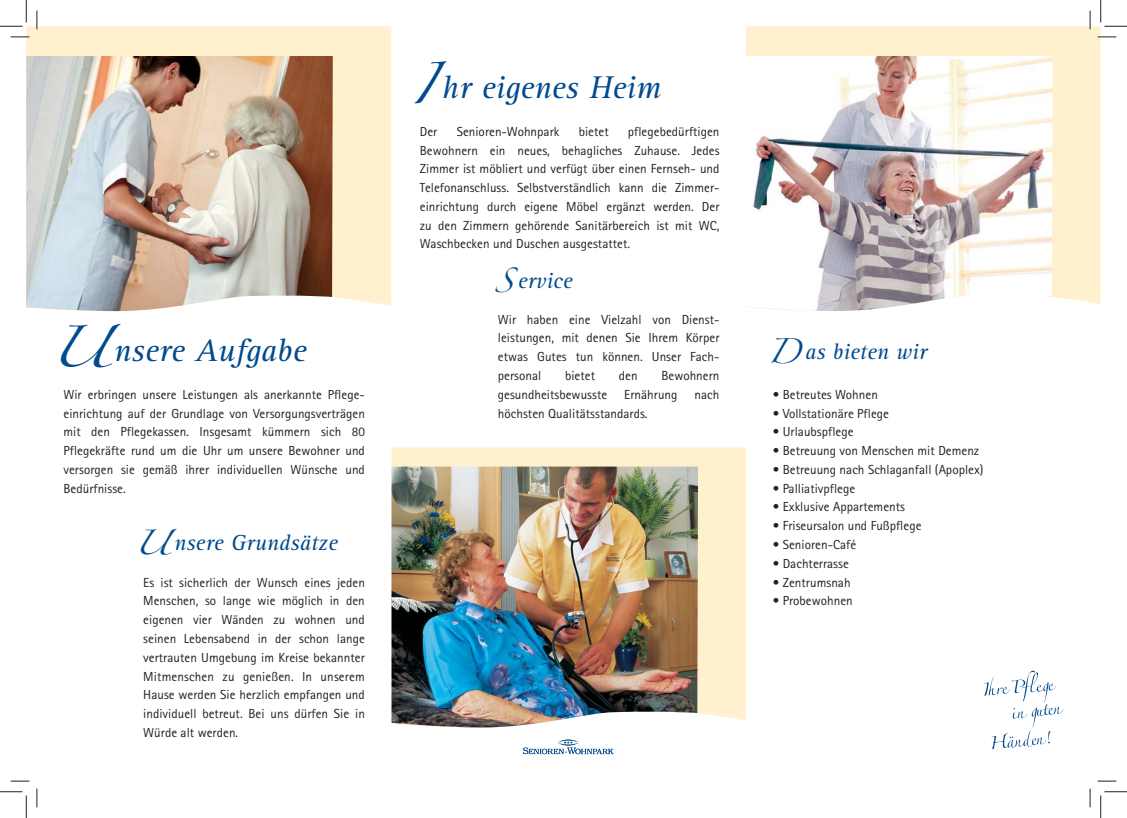
<style>
.page{position:relative;width:1127px;height:818px;background:#fff}
.page>*{position:absolute;margin:0;border:0;box-sizing:border-box;transform-origin:0 0}
.t1{font:italic 32.5px "Rotis Serif";color:#004a8d}
.t2{font:italic 22.5px "Rotis Serif";letter-spacing:.005em;color:#004a8d}
.t3{font:13.12px/18.8px "Agfa Rotis Sans Serif";color:#231f20;text-align:justify}
.s1{font-family:"Zapfino";font-style:normal;font-size:37.5px}
.s2{font-family:"Zapfino";font-style:normal}
</style>
<div class="page">
<div style="left:26px;top:26px;width:365px;height:280px;background:#fff1ce"></div>
<img style="left:26px;top:56px;width:307px;height:255px">
<div style="left:391px;top:447px;width:355px;height:259px;background:#fff1ce"></div>
<svg style="left:697px;top:706px;width:49px;height:15px"></svg>
<img style="left:391px;top:467px;width:306px;height:260px">
<div style="left:746px;top:26px;width:354px;height:264px;background:#fff1ce"></div>
<svg style="left:1052px;top:290px;width:48px;height:14px"></svg>
<img style="left:746px;top:56px;width:306px;height:255px">
<svg style="left:522px;top:739px;width:91px;height:15px"></svg>
<svg style="left:984px;top:671px;width:78px;height:78px"></svg>
<svg style="left:11px;top:36px;width:18px;height:2px"></svg>
<svg style="left:1097px;top:36px;width:18px;height:2px"></svg>
<svg style="left:11px;top:780px;width:18px;height:2px"></svg>
<svg style="left:1097px;top:780px;width:18px;height:2px"></svg>
<svg style="left:36px;top:11px;width:2px;height:18px"></svg>
<svg style="left:36px;top:788px;width:2px;height:19px"></svg>
<svg style="left:1088px;top:11px;width:2px;height:18px"></svg>
<svg style="left:1089px;top:788px;width:1px;height:19px"></svg>
<svg style="left:0;top:0;width:27px;height:27px"></svg>
<svg style="left:0;top:791px;width:27px;height:27px"></svg>
<svg style="left:1100px;top:0;width:26px;height:27px"></svg>
<svg style="left:1100px;top:791px;width:26px;height:27px"></svg>
<h1 class="t1" style="left:50px;top:338px;width:257px"><span class="s1">U</span> nsere Aufgabe</h1>
<p class="t3" style="left:63px;top:386px;width:303px">Wir erbringen unsere Leistungen als anerkannte Pflege&shy;einrichtung auf der Grundlage von Versorgungsverträgen mit den Pflegekassen. Insgesamt kümmern sich 80<br>Pflegekräfte rund um die Uhr um unsere Bewohner und ver sorgen sie gemäß ihrer individuellen Wünsche und Bedürfnisse.</p>
<h2 class="t2" style="left:134px;top:534px;width:204px"><span class="s2">U</span> nsere Grundsätze</h2>
<p class="t3" style="left:143px;top:574px;width:223px">Es ist sicherlich der Wunsch eines jeden Menschen, so lange wie möglich in den eigenen vier Wänden zu wohnen und seinen Lebensabend in der schon lange vertrauten Umgebung im Kreise bekannter Mitmenschen zu genießen. In unserem Hause werden Sie herzlich empfangen und individuell betreut. Bei uns dürfen Sie in Würde alt werden.</p>
<h1 class="t1" style="left:411px;top:75px;width:251px"><span class="s1">I</span> hr eigenes Heim</h1>
<p class="t3" style="left:420px;top:123px;width:19px">Der</p>
<p class="t3" style="left:456px;top:123px;width:104px">Senioren-Wohnpark</p>
<p class="t3" style="left:578px;top:123px;width:32px">bietet</p>
<p class="t3" style="left:420px;top:123px;width:301px;text-indent:208px">pflegebedürftigen Be wohnern ein neues, behagliches Zuhause. Jedes Zimmer ist möbliert und verfügt über einen Fernseh- und Telefonanschluss. Selbstverständlich kann die Zimmer&shy;einrichtung durch eigene Möbel ergänzt werden. Der zu den Zimmern gehörende Sanitärbereich ist mit WC, Waschbecken und Duschen ausgestattet.</p>
<h2 class="t2" style="left:494px;top:273px;width:80px"><span class="s2">S</span> ervice</h2>
<p class="t3" style="left:498px;top:311px;width:223px">Wir haben eine Vielzahl von Dienst&shy;leistungen, mit denen Sie Ihrem Körper etwas Gutes tun können. Unser Fach&shy;personal</p>
<p class="t3" style="left:565px;top:367px;width:31px">bietet</p>
<p class="t3" style="left:618px;top:367px;width:20px">den</p>
<p class="t3" style="left:661px;top:367px;width:60px">Bewohnern</p>
<p class="t3" style="left:498px;top:386px;width:111px">ge sundheits bewusste</p>
<p class="t3" style="left:624px;top:386px;width:55px">Ernährung</p>
<p class="t3" style="left:694px;top:386px;width:26px">nach</p>
<p class="t3" style="left:498px;top:405px;width:151px">höchsten Qualitätsstandards.</p>
<h2 class="t2" style="left:767px;top:343px;width:161px"><span class="s2">D</span> as bieten wir</h2>
<p class="t3" style="left:772px;top:386px;width:107px">• Betreutes Wohnen</p>
<p class="t3" style="left:772px;top:405px;width:118px">• Vollstationäre Pflege</p>
<p class="t3" style="left:772px;top:424px;width:82px">• Urlaubspflege</p>
<p class="t3" style="left:772px;top:442px;width:208px">• Betreuung von Menschen mit Demenz</p>
<p class="t3" style="left:772px;top:461px;width:212px">• Betreuung nach Schlaganfall (Apoplex)</p>
<p class="t3" style="left:772px;top:480px;width:84px">• Palliativpflege</p>
<p class="t3" style="left:772px;top:499px;width:134px">• Exklusive Appartements</p>
<p class="t3" style="left:772px;top:518px;width:150px">• Friseursalon und Fußpflege</p>
<p class="t3" style="left:772px;top:536px;width:85px">• Senioren-Café</p>
<p class="t3" style="left:772px;top:555px;width:78px">• Dachterrasse</p>
<p class="t3" style="left:772px;top:574px;width:79px">• Zentrumsnah</p>
<p class="t3" style="left:772px;top:593px;width:81px">• Probewohnen</p>
</div>
